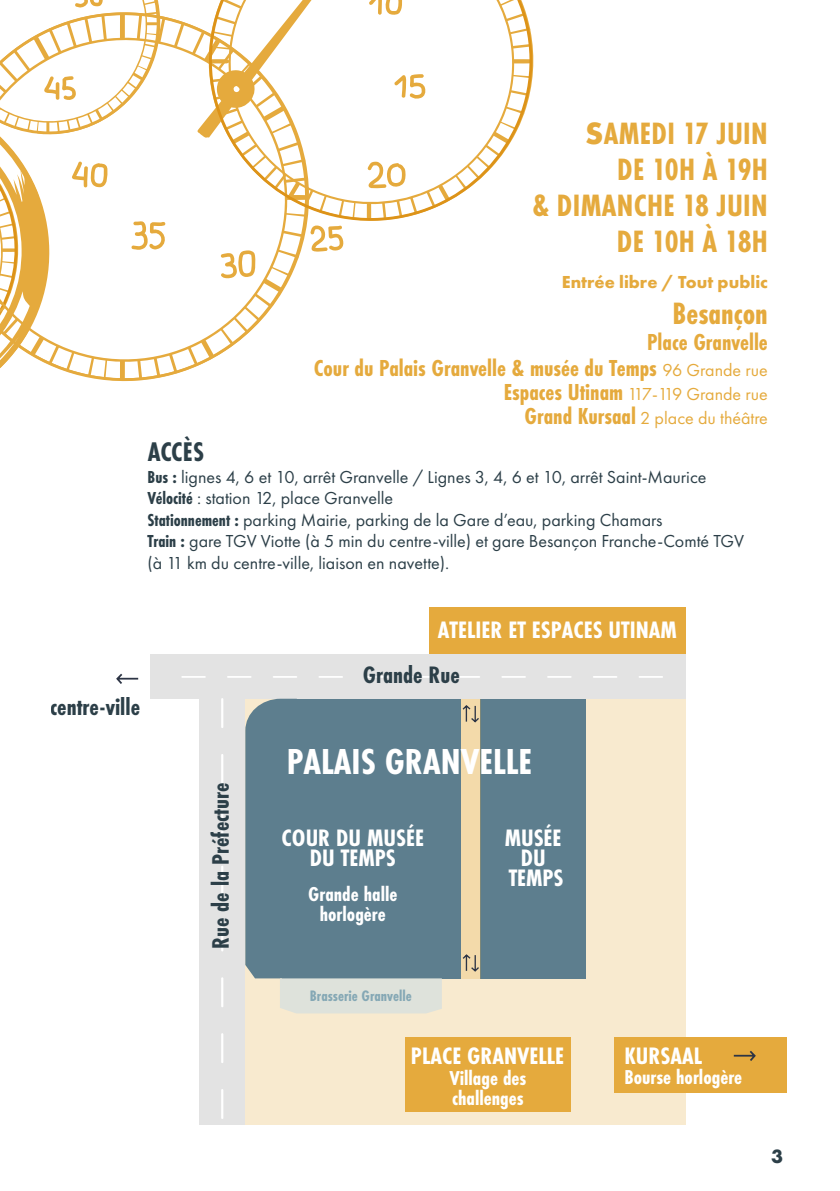
<style>
.page{position:relative;width:840px;height:1191px;background:#fff}
.page>*{position:absolute;margin:0;border:0;box-sizing:border-box;transform-origin:0 0}
.t1{font:700 37.4px "Futura PT Cond";color:#fff}
.t2{font:700 32px/36px "Futura PT Cond";letter-spacing:.01em;color:#e5aa3d;text-align:right}
.t3{font:700 28px "Futura PT Cond";color:#2c3f48}
.t4{font:700 24.6px/20.2px "Futura PT Cond";color:#fff;text-align:center}
.t5{font:700 24.6px "Futura PT Cond";color:#2c3f48}
.t6{font:700 24px/26px "Futura PT Cond";color:#e5aa3d;text-align:right}
.t7{font:700 20.8px/20.2px "Futura PT Cond";color:#fff;text-align:center}
.t8{font:700 20px "Futura PT";color:#2c3f48}
.t9{font:18px/21.6px "Futura PT";color:#2c3f48}
.t10{font:18px/24px "Futura PT";color:#e5aa3d;text-align:right}
.t11{font:700 18px "Futura PT";color:#e5aa3d}
.t12{font:700 15.8px "Futura PT Cond";color:#85a8b5}
.s1{font-family:"Futura PT"}
.s2{font-family:"Futura PT";font-weight:400;font-size:18px}
.s3{font-family:"Futura PT Cond";font-weight:700;font-size:24px}
.s4{font-family:"Futura PT Cond";font-weight:700}
</style>
<div class="page">
<svg style="left:169px;top:18px;width:138px;height:358px"></svg>
<svg style="left:310px;top:225px;width:34px;height:27px"></svg>
<svg style="left:220px;top:250px;width:35px;height:29px"></svg>
<svg style="left:0;top:0;width:169px;height:382px"></svg>
<svg style="left:181px;top:18px;width:353px;height:206px"></svg>
<svg style="left:209px;top:0;width:324px;height:221px"></svg>
<div style="left:245px;top:698px;width:440px;height:426px;background:#f8eacf"></div>
<div style="left:282px;top:698px;width:178px;height:280px;background:#5d7e8e"></div>
<div style="left:480px;top:698px;width:106px;height:280px;background:#5d7e8e"></div>
<div style="left:151px;top:654px;width:534px;height:44px;background:#e3e3e3"></div>
<svg style="left:181px;top:676px;width:481px;height:2px"></svg>
<div style="left:199px;top:698px;width:46px;height:426px;background:#e3e3e3"></div>
<svg style="left:221px;top:699px;width:2px;height:420px"></svg>
<div style="left:429px;top:608px;width:256px;height:46px;background:#e5aa3d"></div>
<svg style="left:245px;top:698px;width:196px;height:315px"></svg>
<div style="left:460px;top:698px;width:20px;height:280px;background:#f3daaa"></div>
<svg style="left:116px;top:673px;width:23px;height:11px"></svg>
<div style="left:614px;top:1037px;width:172px;height:55px;background:#e5aa3d"></div>
<svg style="left:733px;top:1050px;width:23px;height:11px"></svg>
<div style="left:405px;top:1037px;width:165px;height:74px;background:#e5aa3d"></div>
<svg style="left:462px;top:705px;width:17px;height:18px"></svg>
<svg style="left:462px;top:954px;width:17px;height:18px"></svg>
<h2 class="t2" style="left:531px;top:115px;width:237px"><span class="s1">S</span>AMEDI 17 JUIN<br>DE 10H À 19H<br>&amp; DIMANCHE 18 JUIN<br>DE 10H À 18H</h2>
<p class="t11" style="left:561px;top:270px;width:207px">Entrée libre / Tout public</p>
<h2 class="t2" style="left:672px;top:295px;width:97px">Besançon</h2>
<h3 class="t6" style="left:313px;top:329px;width:455px">Place Granvelle<br>Cour du Palais Granvelle &amp; musée du Temps <span class="s2">96 Grande rue</span></h3>
<p class="t10" style="left:503px;top:381px;width:265px"><span class="s3">Espaces Utinam</span> 117-119 Grande rue<br><span class="s3">Grand Kursaal</span> 2 place du théâtre</p>
<h3 class="t3" style="left:148px;top:435px;width:58px">ACCÈS</h3>
<p class="t9" style="left:147px;top:466px;width:598px"><span class="s4">Bus :</span> lignes 4, 6 et 10, arrêt Granvelle / Lignes 3, 4, 6 et 10, arrêt Saint-Maurice <span class="s4">Vélocité</span> : station 12, place Granvelle<br><span class="s4">Stationnement :</span> parking Mairie, parking de la Gare d’eau, parking Chamars<br><span class="s4">Train :</span> gare TGV Viotte (à 5 min du centre-ville) et gare Besançon Franche-Comté TGV (à 11 km du centre-ville, liaison en navette).</p>
<h3 class="t5" style="left:50px;top:692px;width:91px">centre-ville</h3>
<h3 class="t5" style="left:206px;top:949px;width:168px;rotate:-90deg">Rue de la Préfecture</h3>
<h3 class="t4" style="left:437px;top:620px;width:240px">ATELIER ET ESPACES UTINAM</h3>
<h3 class="t5" style="left:362px;top:660px;width:99px">Grande Rue</h3>
<h1 class="t1" style="left:286px;top:739px;width:247px">PALAIS GRANVELLE</h1>
<h3 class="t4" style="left:281px;top:827px;width:144px">COUR DU MUSÉE<br>DU TEMPS</h3>
<p class="t7" style="left:308px;top:883px;width:91px">Grande halle horlogère</p>
<p class="t12" style="left:310px;top:986px;width:103px">Brasserie Granvelle</p>
<h3 class="t4" style="left:504px;top:827px;width:60px">MUSÉE<br>DU<br>TEMPS</h3>
<h3 class="t4" style="left:411px;top:1045px;width:155px">PLACE GRANVELLE</h3>
<p class="t7" style="left:449px;top:1067px;width:78px;text-align:left">Village des challenges</p>
<h3 class="t4" style="left:624px;top:1045px;width:79px">KURSAAL</h3>
<p class="t7" style="left:624px;top:1067px;width:119px">Bourse horlogère</p>
<p class="t8" style="left:770px;top:1143px;width:13px">3</p>
</div>
